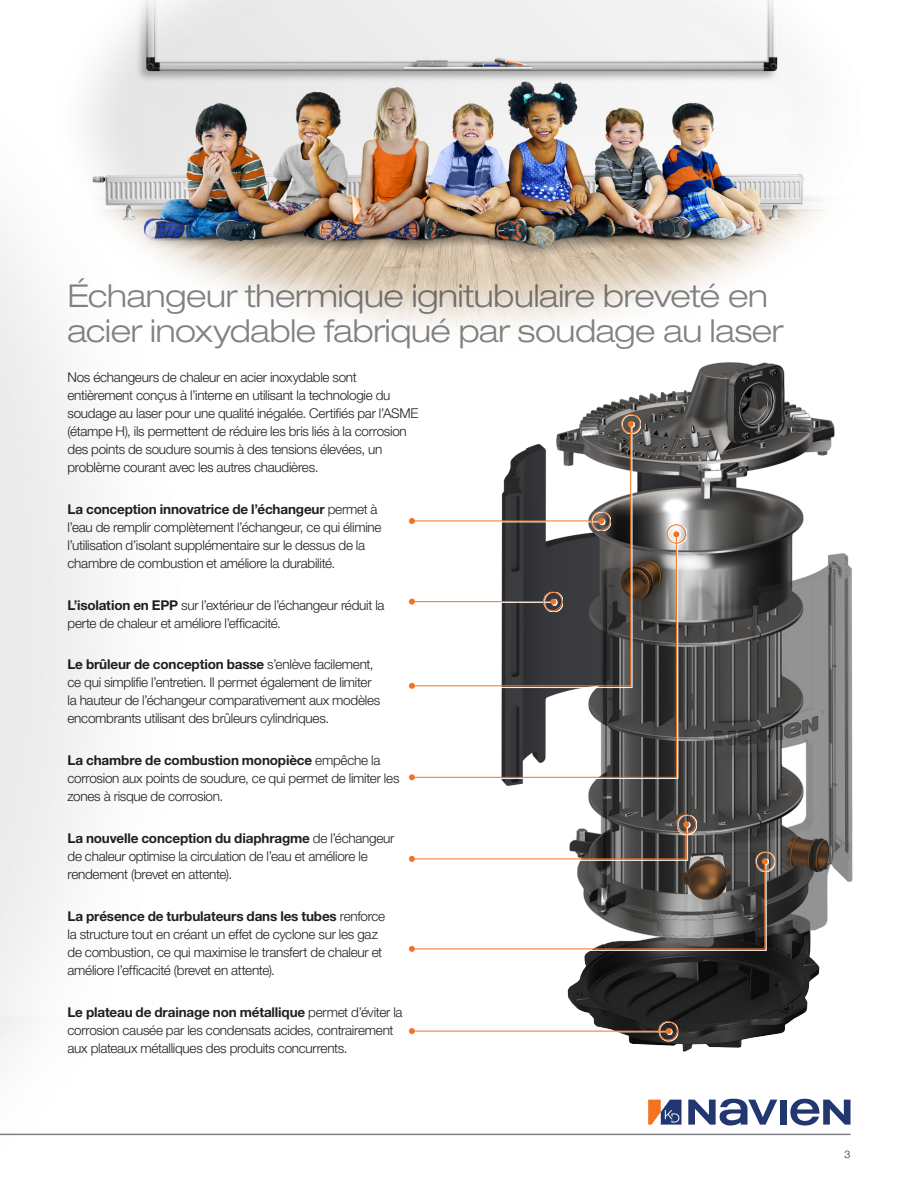
<style>
.page{position:relative;width:918px;height:1188px;background:#fff}
.page>*{position:absolute;margin:0;border:0;box-sizing:border-box;transform-origin:0 0}
.t1{font:300 expanded 31.5px/34.5px "Helvetica Neue LT Pro";letter-spacing:-.01em;color:#808285}
.t2{font:300 13.5px/18px "Helvetica Neue LT Pro";letter-spacing:-.02em;color:#231f20}
.t3{font:300 10.5px "Helvetica Neue LT Pro";color:#231f20}
.s1{font-weight:700}
</style>
<div class="page">
<img style="left:9px;top:0;width:816px;height:369px">
<hr style="left:0;top:1134px;width:850px;height:1px;background:#808285">
<svg style="left:648px;top:1100px;width:33px;height:25px"></svg>
<div style="left:780px;top:1100px;width:7px;height:25px;background:#223670"></div>
<svg style="left:688px;top:1099px;width:89px;height:27px"></svg>
<svg style="left:790px;top:1099px;width:60px;height:27px"></svg>
<img style="left:482px;top:349px;width:371px;height:703px">
<svg style="left:641px;top:525px;width:46px;height:256px"></svg>
<svg style="left:411px;top:532px;width:269px;height:249px"></svg>
<svg style="left:411px;top:534px;width:266px;height:244px"></svg>
<svg style="left:409px;top:774px;width:6px;height:6px"></svg>
<svg style="left:668px;top:525px;width:19px;height:19px"></svg>
<div style="left:667px;top:524px;width:19px;height:20px;border:1px solid #f47321;border-radius:50%"></div>
<svg style="left:482px;top:815px;width:195px;height:6px"></svg>
<svg style="left:677px;top:815px;width:20px;height:6px"></svg>
<div style="left:677px;top:814px;width:19px;height:20px;border:1px solid #f47321;border-radius:50%"></div>
<svg style="left:482px;top:415px;width:159px;height:275px"></svg>
<svg style="left:411px;top:422px;width:224px;height:268px"></svg>
<svg style="left:411px;top:423px;width:221px;height:264px"></svg>
<svg style="left:409px;top:683px;width:6px;height:6px"></svg>
<svg style="left:622px;top:415px;width:19px;height:19px"></svg>
<div style="left:621px;top:414px;width:19px;height:19px;border:1px solid #f47321;border-radius:50%"></div>
<svg style="left:482px;top:1022px;width:177px;height:19px"></svg>
<svg style="left:411px;top:1029px;width:248px;height:6px"></svg>
<hr style="left:412px;top:1031px;width:257px;height:1px;background:#f47321">
<svg style="left:409px;top:1028px;width:6px;height:6px"></svg>
<svg style="left:659px;top:1022px;width:19px;height:19px"></svg>
<div style="left:658px;top:1021px;width:20px;height:19px;border:1px solid #f47321;border-radius:50%"></div>
<svg style="left:411px;top:592px;width:133px;height:20px"></svg>
<svg style="left:415px;top:599px;width:128px;height:6px"></svg>
<hr style="left:412px;top:601px;width:141px;height:1px;background:#f47321">
<svg style="left:409px;top:599px;width:6px;height:6px"></svg>
<svg style="left:544px;top:592px;width:19px;height:20px"></svg>
<div style="left:543px;top:592px;width:19px;height:19px;border:1px solid #f47321;border-radius:50%"></div>
<svg style="left:411px;top:512px;width:181px;height:19px"></svg>
<svg style="left:411px;top:519px;width:181px;height:6px"></svg>
<hr style="left:412px;top:521px;width:189px;height:1px;background:#f47321">
<svg style="left:409px;top:518px;width:6px;height:6px"></svg>
<svg style="left:592px;top:512px;width:19px;height:19px"></svg>
<div style="left:591px;top:511px;width:19px;height:19px;border:1px solid #f47321;border-radius:50%"></div>
<svg style="left:409px;top:821px;width:359px;height:131px"></svg>
<svg style="left:756px;top:852px;width:19px;height:20px"></svg>
<div style="left:755px;top:852px;width:19px;height:19px;border:1px solid #f47321;border-radius:50%"></div>
<h1 class="t1" style="left:68px;top:278px;width:718px">Échangeur thermique ignitubulaire breveté en acier inoxydable fabriqué par soudage au laser</h1>
<p class="t2" style="left:68px;top:368px;width:353px">Nos échangeurs de chaleur en acier inoxydable sont entièrement conçus à l’interne en utilisant la technologie du soudage au laser pour une qualité inégalée. Certifiés par l’ASME (étampe H), ils permettent de réduire les bris liés à la corrosion des points de soudure soumis à des tensions élevées, un problème courant avec les autres chaudières.</p>
<p class="t2" style="left:68px;top:500px;width:316px"><span class="s1">La conception innovatrice de l’échangeur</span> permet à l’eau de remplir complètement l’échangeur, ce qui élimine l’utilisation d’isolant supplémentaire sur le dessus de la chambre de combustion et améliore la durabilité.</p>
<p class="t2" style="left:68px;top:596px;width:319px"><span class="s1">L’isolation en EPP</span> sur l’extérieur de l’échangeur réduit la perte de chaleur et améliore l’efficacité.</p>
<p class="t2" style="left:68px;top:655px;width:314px"><span class="s1">Le brûleur de conception basse</span> s’enlève facilement, ce qui simplifie l’entretien. Il permet également de limiter la hauteur de l’échangeur comparativement aux modèles encombrants utilisant des brûleurs cylindriques.</p>
<p class="t2" style="left:68px;top:751px;width:334px"><span class="s1">La chambre de combustion monopièce</span> empêche la corrosion aux points de soudure, ce qui permet de limiter les zones à risque de corrosion.</p>
<p class="t2" style="left:68px;top:829px;width:328px"><span class="s1">La nouvelle conception du diaphragme</span> de l’échangeur de chaleur optimise la circulation de l’eau et améliore le rendement (brevet en attente).</p>
<p class="t2" style="left:68px;top:907px;width:319px"><span class="s1">La présence de turbulateurs dans les tubes</span> renforce la structure tout en créant un effet de cyclone sur les gaz de combustion, ce qui maximise le transfert de chaleur et améliore l’efficacité (brevet en attente).</p>
<p class="t2" style="left:68px;top:1002px;width:337px"><span class="s1">Le plateau de drainage non métallique</span> permet d’éviter la corrosion causée par les condensats acides, contrairement aux plateaux métalliques des produits concurrents.</p>
<p class="t3" style="left:845px;top:1148px;width:7px">3</p>
</div>
